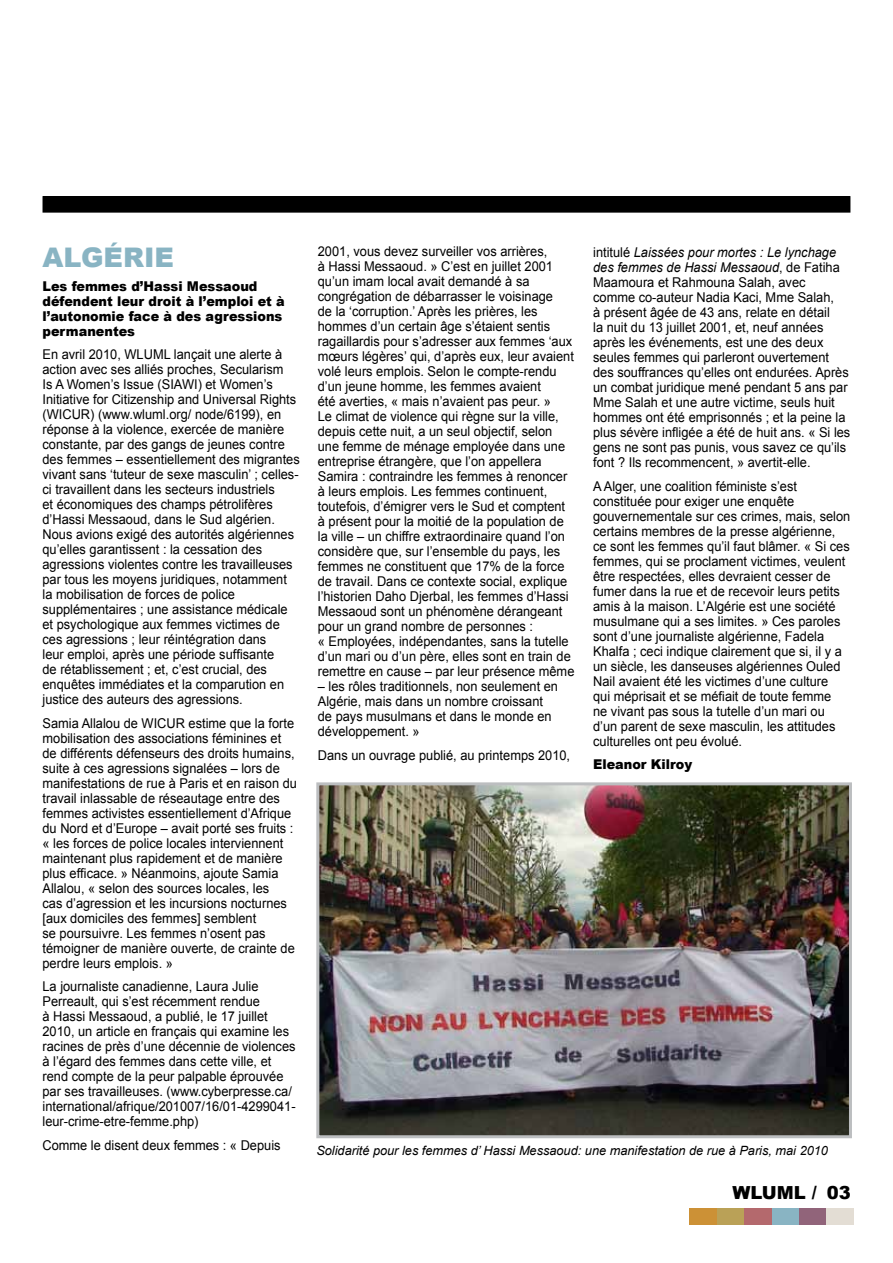
<style>
.page{position:relative;width:893px;height:1263px;background:#fff}
.page>*{position:absolute;margin:0;border:0;box-sizing:border-box;transform-origin:0 0}
.t1{font:900 27px "Arial";color:#89b4c3}
.t2{font:900 18px "Arial";color:#000}
.t3{font:13.5px/15px "Arial";color:#000;scale:.95 1}
.t4{font:900 13.5px/15px "Arial";color:#000;scale:.95 1}
.t5{font:italic 12.75px "Arial";color:#000}
.s1{font-style:italic}
</style>
<div class="page">
<div style="left:43px;top:197px;width:807px;height:15px;background:#000"></div>
<div style="left:43px;top:196px;width:807px;height:17px;border:2px solid #000"></div>
<div style="left:689px;top:1208px;width:28px;height:17px;background:#cc9136"></div>
<div style="left:717px;top:1208px;width:27px;height:17px;background:#baa157"></div>
<div style="left:744px;top:1208px;width:28px;height:17px;background:#b4696d"></div>
<div style="left:772px;top:1208px;width:27px;height:17px;background:#89b4c3"></div>
<div style="left:799px;top:1208px;width:28px;height:17px;background:#91647a"></div>
<div style="left:827px;top:1208px;width:27px;height:17px;background:#e3ddd4"></div>
<img style="left:320px;top:786px;width:528px;height:348px">
<div style="left:316px;top:782px;width:536px;height:356px;border:3px solid #bcbec0"></div>
<h1 class="t1" style="left:43px;top:238px;width:133px">ALGÉRIE</h1>
<p class="t4" style="left:43px;top:278px;width:256px">Les femmes d’Hassi Messaoud défendent leur droit à l’emploi et à l’autonomie face à des agressions permanentes</p>
<p class="t3" style="left:43px;top:347px;width:272px">En avril 2010, WLUML lançait une alerte à action avec ses alliés proches, Secularism<br>Is A Women’s Issue (SIAWI) et Women’s Initiative for Citizenship and Universal Rights (WICUR) (www.wluml.org/ node/6199), en réponse à la violence, exercée de manière constante, par des gangs de jeunes contre des femmes – essentiellement des migrantes vivant sans ‘tuteur de sexe masculin’ ; celles&shy;ci travaillent dans les secteurs industriels<br>et économiques des champs pétrolifères d’Hassi Messaoud, dans le Sud algérien.<br>Nous avions exigé des autorités algériennes qu’elles garantissent : la cessation des agressions violentes contre les travailleuses par tous les moyens juridiques, notamment la mobilisation de forces de police supplémentaires ; une assistance médicale et psychologique aux femmes victimes de ces agressions ; leur réintégration dans<br>leur emploi, après une période suffisante<br>de rétablissement ; et, c’est crucial, des enquêtes immédiates et la comparution en justice des auteurs des agressions.</p>
<p class="t3" style="left:43px;top:715px;width:269px">Samia Allalou de WICUR estime que la forte mobilisation des associations féminines et de différents défenseurs des droits humains, suite à ces agressions signalées – lors de manifestations de rue à Paris et en raison du travail inlassable de réseautage entre des femmes activistes essentiellement d’Afrique du Nord et d’Europe – avait porté ses fruits : « les forces de police locales interviennent maintenant plus rapidement et de manière plus efficace. » Néanmoins, ajoute Samia Allalou, « selon des sources locales, les<br>cas d’agression et les incursions nocturnes [aux domiciles des femmes] semblent<br>se poursuivre. Les femmes n’osent pas témoigner de manière ouverte, de crainte de perdre leurs emplois. »</p>
<p class="t3" style="left:43px;top:979px;width:268px">La journaliste canadienne, Laura Julie Perreault, qui s’est récemment rendue<br>à Hassi Messaoud, a publié, le 17 juillet 2010, un article en français qui examine les racines de près d’une décennie de violences à l’égard des femmes dans cette ville, et rend compte de la peur palpable éprouvée par ses travailleuses. (www.cyberpresse.ca/ international/afrique/201007/16/01-4299041- leur-crime-etre-femme.php)</p>
<p class="t3" style="left:43px;top:1137px;width:252px">Comme le disent deux femmes : « Depuis</p>
<p class="t3" style="left:318px;top:244px;width:272px">2001, vous devez surveiller vos arrières,<br>à Hassi Messaoud. » C’est en juillet 2001 qu’un imam local avait demandé à sa congrégation de débarrasser le voisinage<br>de la ‘corruption.’ Après les prières, les hommes d’un certain âge s’étaient sentis ragaillardis pour s’adresser aux femmes ‘aux mœurs légères’ qui, d’après eux, leur avaient volé leurs emplois. Selon le compte-rendu d’un jeune homme, les femmes avaient<br>été averties, « mais n’avaient pas peur. »<br>Le climat de violence qui règne sur la ville, depuis cette nuit, a un seul objectif, selon une femme de ménage employée dans une entreprise étrangère, que l’on appellera Samira : contraindre les femmes à renoncer à leurs emplois. Les femmes continuent, toutefois, d’émigrer vers le Sud et comptent à présent pour la moitié de la population de la ville – un chiffre extraordinaire quand l’on considère que, sur l’ensemble du pays, les femmes ne constituent que 17% de la force de travail. Dans ce contexte social, explique l’historien Daho Djerbal, les femmes d’Hassi Messaoud sont un phénomène dérangeant pour un grand nombre de personnes :<br>« Employées, indépendantes, sans la tutelle d’un mari ou d’un père, elles sont en train de remettre en cause – par leur présence même</p>
<p class="t3" style="left:318px;top:679px;width:254px">– les rôles traditionnels, non seulement en Algérie, mais dans un nombre croissant de pays musulmans et dans le monde en développement. »</p>
<p class="t3" style="left:318px;top:748px;width:267px">Dans un ouvrage publié, au printemps 2010,</p>
<p class="t3" style="left:593px;top:245px;width:272px">intitulé <span class="s1">Laissées pour mortes : Le lynchage des femmes de Hassi Messaoud</span>, de Fatiha Maamoura et Rahmouna Salah, avec comme co-auteur Nadia Kaci, Mme Salah,<br>à présent âgée de 43 ans, relate en détail<br>la nuit du 13 juillet 2001, et, neuf années après les événements, est une des deux seules femmes qui parleront ouvertement des souffrances qu’elles ont endurées. Après un combat juridique mené pendant 5 ans par Mme Salah et une autre victime, seuls huit hommes ont été emprisonnés ; et la peine la plus sévère infligée a été de huit ans. « Si les gens ne sont pas punis, vous savez ce qu’ils font ? Ils recommencent, » avertit-elle.</p>
<p class="t3" style="left:593px;top:479px;width:272px">A Alger, une coalition féministe s’est constituée pour exiger une enquête gouvernementale sur ces crimes, mais, selon certains membres de la presse algérienne, ce sont les femmes qu’il faut blâmer. « Si ces femmes, qui se proclament victimes, veulent être respectées, elles devraient cesser de fumer dans la rue et de recevoir leurs petits amis à la maison. L’Algérie est une société musulmane qui a ses limites. » Ces paroles sont d’une journaliste algérienne, Fadela Khalfa ; ceci indique clairement que si, il y a un siècle, les danseuses algériennes Ouled Nail avaient été les victimes d’une culture<br>qui méprisait et se méfiait de toute femme<br>ne vivant pas sous la tutelle d’un mari ou d’un parent de sexe masculin, les attitudes culturelles ont peu évolué.</p>
<p class="t4" style="left:593px;top:757px;width:106px">Eleanor Kilroy</p>
<p class="t5" style="left:316px;top:1142px;width:513px">Solidarité pour les femmes d’ Hassi Messaoud: une manifestation de rue à Paris, mai 2010</p>
<h2 class="t2" style="left:827px;top:1179px;width:26px">03</h2>
<h2 class="t2" style="left:732px;top:1179px;width:86px">WLUML /</h2>
</div>
